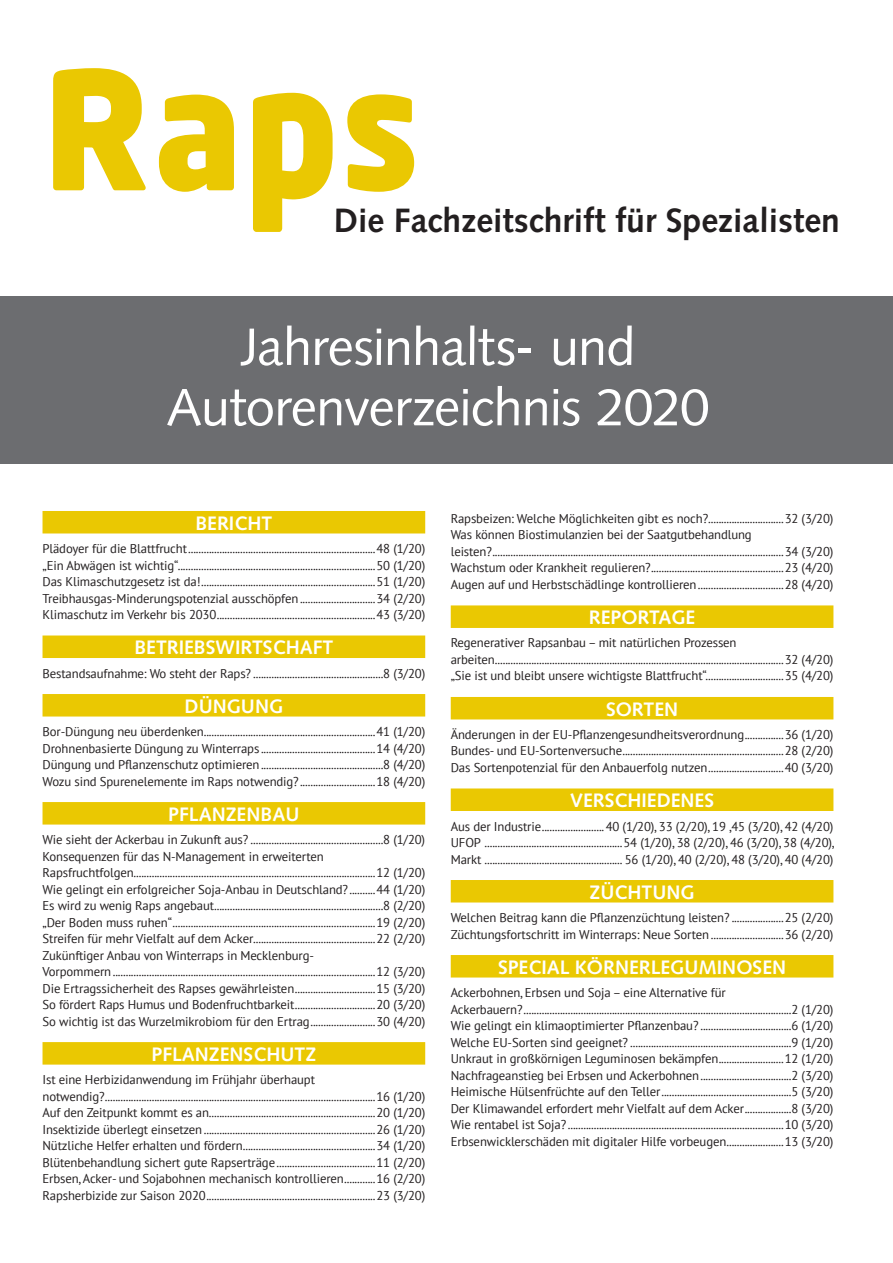
<style>
.page{position:relative;width:893px;height:1263px;background:#fff}
.page>*{position:absolute;margin:0;border:0;box-sizing:border-box;transform-origin:0 0}
.t1{font:52.5px/60.3px "Syntax LT Std";letter-spacing:-.015em;color:#fff;text-align:center}
.t2{font:700 33.75px "Syntax LT Std";color:#231f20}
.t3{font:700 19.5px "Syntax LT Std";color:#fff}
.t4{font:12.75px/16.5px "PT Sans";letter-spacing:-.01em;color:#231f20}
</style>
<div class="page">
<svg style="left:53px;top:68px;width:361px;height:164px"></svg>
<div style="left:0;top:296px;width:893px;height:167px;background:#6c6d70"></div>
<div style="left:43px;top:511px;width:382px;height:22px;background:#eac802"></div>
<div style="left:43px;top:635px;width:382px;height:23px;background:#eac802"></div>
<div style="left:43px;top:694px;width:382px;height:22px;background:#eac802"></div>
<div style="left:43px;top:802px;width:382px;height:22px;background:#eac802"></div>
<div style="left:43px;top:1042px;width:382px;height:22px;background:#eac802"></div>
<div style="left:451px;top:605px;width:382px;height:23px;background:#eac802"></div>
<div style="left:451px;top:697px;width:382px;height:22px;background:#eac802"></div>
<div style="left:451px;top:788px;width:382px;height:23px;background:#eac802"></div>
<div style="left:451px;top:880px;width:382px;height:22px;background:#eac802"></div>
<div style="left:451px;top:955px;width:382px;height:22px;background:#eac802"></div>
<h2 class="t2" style="left:334px;top:201px;width:508px">Die Fachzeitschrift für Spezialisten</h2>
<h1 class="t1" style="left:167px;top:317px;width:544px">Jahresinhalts- und<br>Autorenverzeichnis 2020</h1>
<h3 class="t3" style="left:195px;top:512px;width:78px">BERICHT</h3>
<p class="t4" style="left:43px;top:540px;width:384px;text-align:justify">Plädoyer für die Blattfrucht........................................................................48 (1/20) „Ein Abwägen ist wichtig“............................................................................50 (1/20)<br>Das Klimaschutzgesetz ist da!...................................................................51 (1/20)<br>Treibhausgas-Minderungspotenzial ausschöpfen.............................34 (2/20)<br>Klimaschutz im Verkehr bis 2030.............................................................43 (3/20)</p>
<h3 class="t3" style="left:134px;top:636px;width:201px">BETRIEBSWIRTSCHAFT</h3>
<p class="t4" style="left:43px;top:664px;width:384px">Bestandsaufnahme: Wo steht der Raps? ..................................................8 (3/20)</p>
<h3 class="t3" style="left:185px;top:695px;width:100px">DÜNGUNG</h3>
<p class="t4" style="left:43px;top:723px;width:384px;text-align:justify">Bor-Düngung neu überdenken..................................................................41 (1/20)<br>Drohnenbasierte Düngung zu Winterraps ............................................14 (4/20)<br>Düngung und Pflanzenschutz optimieren...............................................8 (4/20)<br>Wozu sind Spurenelemente im Raps notwendig?.............................18 (4/20)</p>
<h3 class="t3" style="left:168px;top:803px;width:133px">PFLANZENBAU</h3>
<p class="t4" style="left:43px;top:831px;width:384px">Wie sieht der Ackerbau in Zukunft aus? ...................................................8 (1/20)<br>Konsequenzen für das N-Management in erweiterten Rapsfruchtfolgen.............................................................................................12 (1/20)<br>Wie gelingt ein erfolgreicher Soja-Anbau in Deutschland?..........44 (1/20)<br>Es wird zu wenig Raps angebaut.................................................................8 (2/20) „Der Boden muss ruhen“..............................................................................19 (2/20)<br>Streifen für mehr Vielfalt auf dem Acker...............................................22 (2/20)<br>Zukünftiger Anbau von Winterraps in Mecklenburg-Vorpommern.....................................................................................................12 (3/20)<br>Die Ertragssicherheit des Rapses gewährleisten...............................15 (3/20)<br>So fördert Raps Humus und Bodenfruchtbarkeit...............................20 (3/20)<br>So wichtig ist das Wurzelmikrobiom für den Ertrag.........................30 (4/20)</p>
<h3 class="t3" style="left:152px;top:1043px;width:166px">PFLANZENSCHUTZ</h3>
<p class="t4" style="left:43px;top:1071px;width:384px">Ist eine Herbizidanwendung im Frühjahr überhaupt notwendig?........................................................................................................16 (1/20)<br>Auf den Zeitpunkt kommt es an................................................................20 (1/20)<br>Insektizide überlegt einsetzen..................................................................26 (1/20)<br>Nützliche Helfer erhalten und fördern...................................................34 (1/20)<br>Blütenbehandlung sichert gute Rapserträge......................................11 (2/20)<br>Erbsen, Acker- und Sojabohnen mechanisch kontrollieren............16 (2/20)<br>Rapsherbizide zur Saison 2020.................................................................23 (3/20)</p>
<p class="t4" style="left:451px;top:510px;width:384px">Rapsbeizen: Welche Möglichkeiten gibt es noch?.............................32 (3/20)<br>Was können Biostimulanzien bei der Saatgutbehandlung leisten?................................................................................................................34 (3/20)<br>Wachstum oder Krankheit regulieren?...................................................23 (4/20)<br>Augen auf und Herbstschädlinge kontrollieren.................................28 (4/20)</p>
<h3 class="t3" style="left:589px;top:606px;width:108px">REPORTAGE</h3>
<p class="t4" style="left:451px;top:634px;width:384px">Regenerativer Rapsanbau – mit natürlichen Prozessen arbeiten...............................................................................................................32 (4/20) „Sie ist und bleibt unsere wichtigste Blattfrucht“..............................35 (4/20)</p>
<h3 class="t3" style="left:606px;top:698px;width:74px">SORTEN</h3>
<p class="t4" style="left:451px;top:726px;width:384px;text-align:justify">Änderungen in der EU-Pflanzengesundheitsverordnung...............36 (1/20)<br>Bundes- und EU-Sortenversuche..............................................................28 (2/20)<br>Das Sortenpotenzial für den Anbauerfolg nutzen.............................40 (3/20)</p>
<h3 class="t3" style="left:570px;top:789px;width:146px">VERSCHIEDENES</h3>
<p class="t4" style="left:451px;top:817px;width:385px;text-align:justify">Aus der Industrie........................40 (1/20), 33 (2/20), 19 ,45 (3/20), 42 (4/20)<br>UFOP .....................................................54 (1/20), 38 (2/20), 46 (3/20), 38 (4/20), Markt ..................................................... 56 (1/20), 40 (2/20), 48 (3/20), 40 (4/20)</p>
<h3 class="t3" style="left:590px;top:881px;width:107px">ZÜCHTUNG</h3>
<p class="t4" style="left:451px;top:909px;width:384px">Welchen Beitrag kann die Pflanzenzüchtung leisten? ....................25 (2/20)<br>Züchtungsfortschritt im Winterraps: Neue Sorten............................36 (2/20)</p>
<h3 class="t3" style="left:498px;top:956px;width:290px">SPECIAL KÖRNERLEGUMINOSEN</h3>
<p class="t4" style="left:451px;top:984px;width:384px">Ackerbohnen, Erbsen und Soja – eine Alternative für Ackerbauern?.......................................................................................................2 (1/20)<br>Wie gelingt ein klimaoptimierter Pflanzenbau? ...................................6 (1/20)<br>Welche EU-Sorten sind geeignet? ..............................................................9 (1/20)<br>Unkraut in großkörnigen Leguminosen bekämpfen.........................12 (1/20)<br>Nachfrageanstieg bei Erbsen und Ackerbohnen...................................2 (3/20)<br>Heimische Hülsenfrüchte auf den Teller..................................................5 (3/20)<br>Der Klimawandel erfordert mehr Vielfalt auf dem Acker..................8 (3/20)<br>Wie rentabel ist Soja? ...................................................................................10 (3/20)<br>Erbsenwicklerschäden mit digitaler Hilfe vorbeugen......................13 (3/20)</p>
</div>
